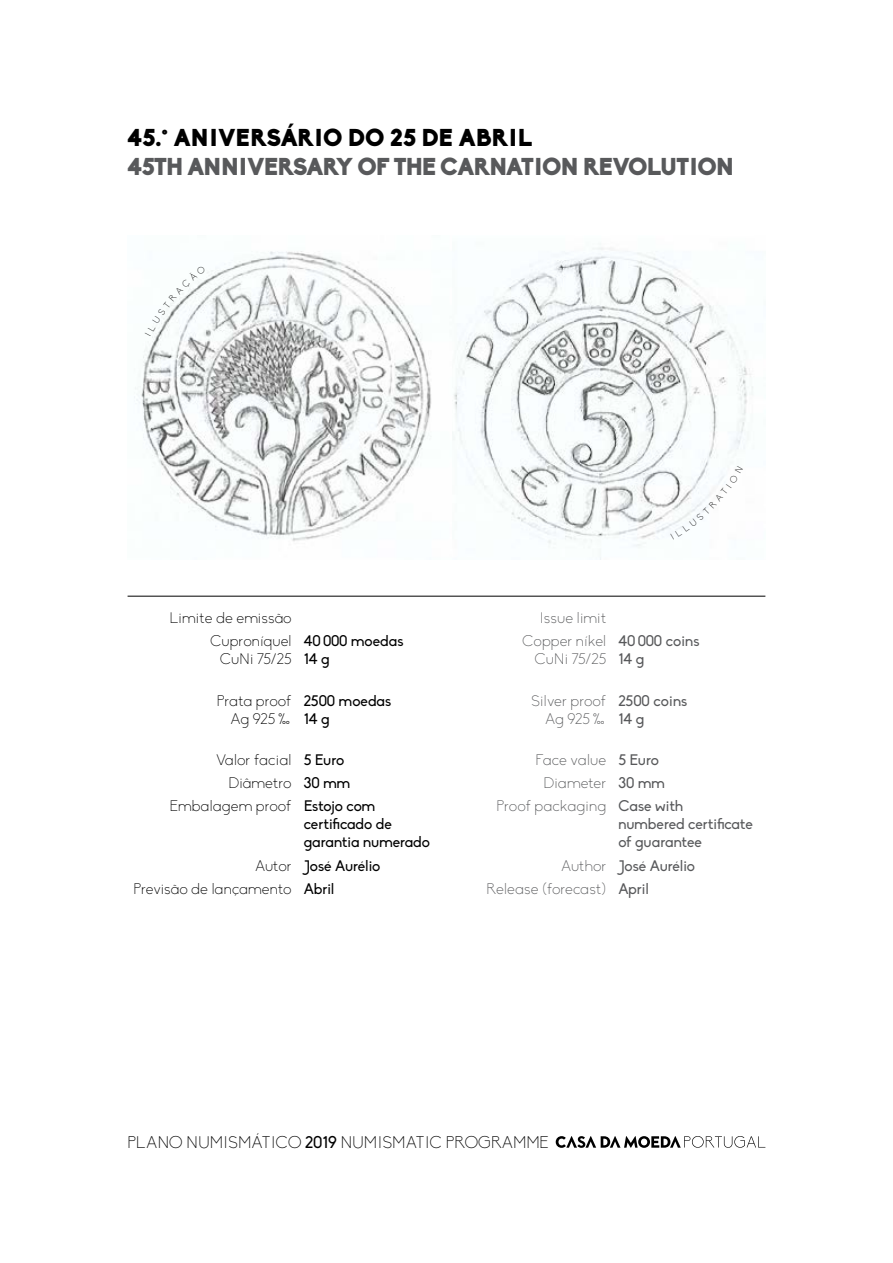
<style>
.page{position:relative;width:893px;height:1263px;background:#fff}
.page>*{position:absolute;margin:0;border:0;box-sizing:border-box;transform-origin:0 0}
.t1{font:900 24px "Biko";letter-spacing:-.04em;color:#58595b}
.t2{font:900 24px "Biko";color:#000}
.t3{font:300 16.5px "Biko";color:#000}
.t4{font:300 15px/18px "Biko";color:#000;text-align:right}
.t5{font:300 15px/18px "Biko";color:#58595b;text-align:right}
.t6{font:15px/18px "Biko";color:#000}
.t7{font:15px/18px "Biko";color:#58595b}
.s1{font-weight:400}
.s2{font-weight:300}
</style>
<div class="page">
<hr style="left:128px;top:596px;width:637px;height:1px;background:#000">
<svg style="left:556px;top:1136px;width:209px;height:12px"></svg>
<img style="left:452px;top:247px;width:301px;height:313px">
<img style="left:134px;top:251px;width:297px;height:290px">
<svg style="left:670px;top:466px;width:73px;height:73px"></svg>
<svg style="left:145px;top:265px;width:61px;height:71px"></svg>
<h1 class="t2" style="left:128px;top:123px;width:406px">45.° ANIVERSÁRIO DO 25 DE ABRIL</h1>
<h1 class="t1" style="left:128px;top:152px;width:608px">45TH ANNIVERSARY OF THE CARNATION REVOLUTION</h1>
<p class="t4" style="left:170px;top:609px;width:123px">Limite de emissão</p>
<p class="t5" style="left:540px;top:609px;width:68px">Issue limit</p>
<p class="t4" style="left:210px;top:633px;width:83px">Cuproníquel<br>CuNi 75/25</p>
<p class="t6" style="left:304px;top:632px;width:101px">40000 moedas<br>14 g</p>
<p class="t5" style="left:522px;top:633px;width:85px">Copper níkel<br>CuNi 75/25</p>
<p class="t7" style="left:618px;top:632px;width:83px">40000 coins<br>14 g</p>
<p class="t4" style="left:217px;top:692px;width:76px">Prata proof<br>Ag 925‰</p>
<p class="t6" style="left:304px;top:692px;width:89px">2500 moedas<br>14 g</p>
<p class="t5" style="left:531px;top:692px;width:77px">Silver proof<br>Ag 925‰</p>
<p class="t7" style="left:618px;top:692px;width:70px">2500 coins<br>14 g</p>
<p class="t4" style="left:216px;top:751px;width:130px">Valor facial <span class="s1">5 Euro</span></p>
<p class="t5" style="left:536px;top:751px;width:125px">Face value <span class="s1">5 Euro</span></p>
<p class="t4" style="left:229px;top:774px;width:123px">Diâmetro <span class="s1">30 mm</span></p>
<p class="t5" style="left:544px;top:774px;width:123px">Diameter <span class="s1">30 mm</span></p>
<p class="t6" style="left:304px;top:797px;width:128px;text-indent:-134px"><span class="s2">Embalagem proof</span> Estojo com certificado de garantia numerado</p>
<p class="t7" style="left:618px;top:797px;width:136px;text-indent:-122px"><span class="s2">Proof packaging</span> Case with numbered certificate of guarantee</p>
<p class="t6" style="left:255px;top:857px;width:127px"><span class="s2">Autor</span> José Aurélio</p>
<p class="t7" style="left:561px;top:857px;width:136px"><span class="s2">Author</span> José Aurélio</p>
<p class="t4" style="left:134px;top:880px;width:202px">Previsão de lançamento <span class="s1">Abril</span></p>
<p class="t5" style="left:486px;top:880px;width:164px">Release (forecast) <span class="s1">April</span></p>
<p class="t3" style="left:128px;top:1133px;width:423px">PLANO NUMISMÁTICO <span class="s1">2019</span> NUMISMATIC PROGRAMME</p>
</div>
